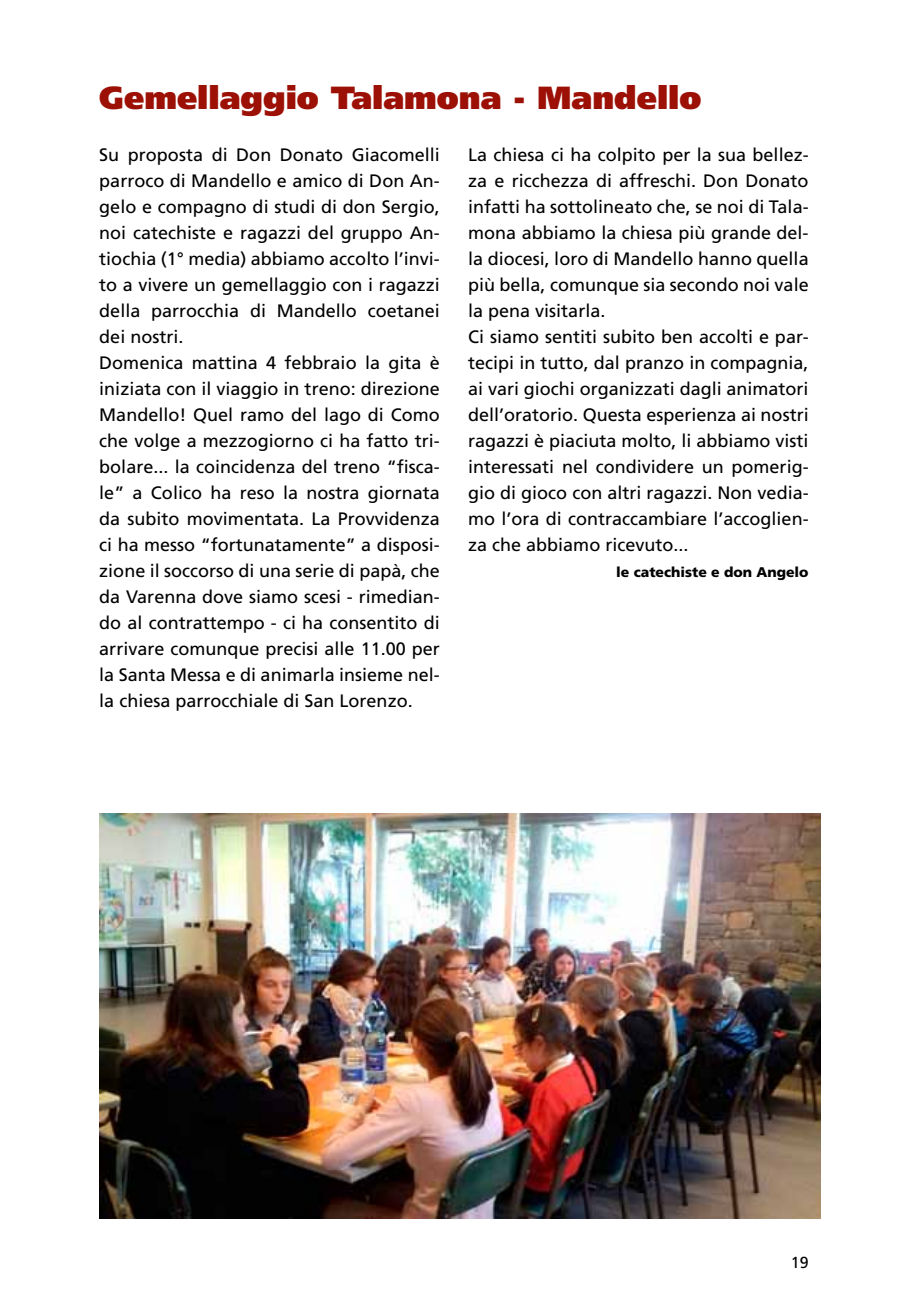
<style>
.page{position:relative;width:908px;height:1304px;background:#fff}
.page>*{position:absolute;margin:0;border:0;box-sizing:border-box;transform-origin:0 0}
.t1{font:900 32px "Frutiger";color:#9c1006}
.t2{font:18px/26px "Frutiger";color:#000}
.t3{font:16px "Frutiger";color:#000}
.t4{font:900 14px "Frutiger";color:#000}
</style>
<div class="page">
<img style="left:99px;top:814px;width:720px;height:405px">
<h1 class="t1" style="left:99px;top:79px;width:603px">Gemellaggio Talamona - Mandello</h1>
<p class="t2" style="left:99px;top:142px;width:342px">Su proposta di Don Donato Giacomelli parroco di Mandello e amico di Don An&shy;gelo e compagno di studi di don Sergio, noi catechiste e ragazzi del gruppo An&shy;tiochia (1° media) abbiamo accolto l’invi&shy;to a vivere un gemellaggio con i ragazzi della parrocchia di Mandello coetanei dei nostri.<br>Domenica mattina 4 febbraio la gita è iniziata con il viaggio in treno: direzione Mandello! Quel ramo del lago di Como che volge a mezzogiorno ci ha fatto tri&shy;bolare... la coincidenza del treno “fisca&shy;le” a Colico ha reso la nostra giornata da subito movimentata. La Provvidenza ci ha messo “fortunatamente” a disposi&shy;zione il soccorso di una serie di papà, che da Varenna dove siamo scesi - rimedian&shy;do al contrattempo - ci ha consentito di arrivare comunque precisi alle 11.00 per la Santa Messa e di animarla insieme nel&shy;la chiesa parrocchiale di San Lorenzo.</p>
<p class="t2" style="left:468px;top:142px;width:342px">La chiesa ci ha colpito per la sua bellez&shy;za e ricchezza di affreschi. Don Donato infatti ha sottolineato che, se noi di Tala&shy;mona abbiamo la chiesa più grande del&shy;la diocesi, loro di Mandello hanno quella più bella, comunque sia secondo noi vale la pena visitarla.<br>Ci siamo sentiti subito ben accolti e par&shy;tecipi in tutto, dal pranzo in compagnia, ai vari giochi organizzati dagli animatori dell’oratorio. Questa esperienza ai nostri ragazzi è piaciuta molto, li abbiamo visti interessati nel condividere un pomerig&shy;gio di gioco con altri ragazzi. Non vedia&shy;mo l’ora di contraccambiare l’accoglien&shy;za che abbiamo ricevuto...</p>
<p class="t4" style="left:616px;top:564px;width:194px">le catechiste e don Angelo</p>
<p class="t3" style="left:790px;top:1253px;width:19px">19</p>
</div>
